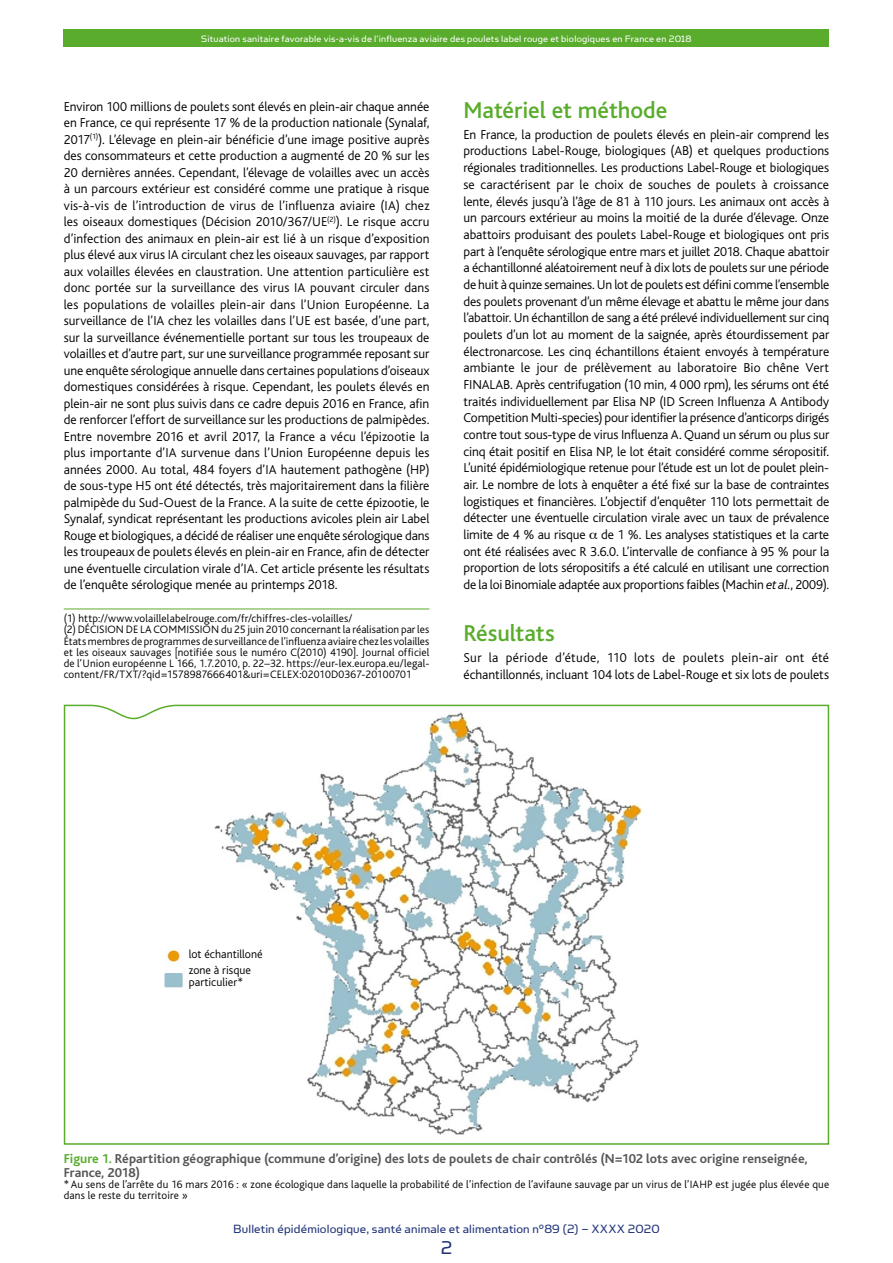
<style>
.page{position:relative;width:893px;height:1263px;background:#fff}
.page>*{position:absolute;margin:0;border:0;box-sizing:border-box;transform-origin:0 0}
.t1{font:500 24px "Bliss";color:#59ac2c}
.t2{font:21px "Simian Text Orangutan";color:#23357b}
.t3{font:300 13.5px/16.5px "Bliss";color:#000;text-align:justify}
.t4{font:700 13.5px/13.5px "Bliss";color:#565655}
.t5{font:13.5px "Simian Text Orangutan";letter-spacing:.01em;color:#23357b}
.t6{font:300 12px/16.2px "Bliss";color:#000}
.t7{font:300 11.25px/11.2px "Bliss";letter-spacing:.01em;color:#000}
.t8{font:10.5px "Simian Text Orangutan";letter-spacing:.02em;color:#fff}
.s1{font-style:italic}
.s2{color:#59ac2c}
</style>
<div class="page">
<div style="left:64px;top:30px;width:765px;height:17px;background:#59ac2c"></div>
<hr style="left:64px;top:609px;width:365px;height:1px;background:#59ac2c">
<svg style="left:63px;top:704px;width:767px;height:441px"></svg>
<p class="t8" style="left:201px;top:33px;width:492px">Situation sanitaire favorable vis-a-vis de l’influenza aviaire des poulets label rouge et biologiques en France en 2018</p>
<p class="t3" style="left:64px;top:99px;width:367px">Environ 100 millions de poulets sont élevés en plein-air chaque année en France, ce qui représente 17 % de la production nationale (Synalaf, 2017<sup>(1)</sup>). L’élevage en plein-air bénéficie d’une image positive auprès des consommateurs et cette production a augmenté de 20 % sur les 20 dernières années. Cependant, l’élevage de volailles avec un accès à un parcours extérieur est considéré comme une pratique à risque vis-à-vis de l’introduction de virus de l’influenza aviaire (IA) chez les oiseaux domestiques (Décision 2010/367/UE<sup>(2)</sup>). Le risque accru d’infection des animaux en plein-air est lié à un risque d’exposition plus élevé aux virus IA circulant chez les oiseaux sauvages, par rapport aux volailles élevées en claustration. Une attention particulière est donc portée sur la surveillance des virus IA pouvant circuler dans les populations de volailles plein-air dans l’Union Européenne. La surveillance de l’IA chez les volailles dans l’UE est basée, d’une part, sur la surveillance événementielle portant sur tous les troupeaux de volailles et d’autre part, sur une surveillance programmée reposant sur une enquête sérologique annuelle dans certaines populations d’oiseaux domestiques considérées à risque. Cependant, les poulets élevés en plein-air ne sont plus suivis dans ce cadre depuis 2016 en France, afin de renforcer l’effort de surveillance sur les productions de palmipèdes.<br>Entre novembre 2016 et avril 2017, la France a vécu l’épizootie la plus importante d’IA survenue dans l’Union Européenne depuis les années 2000. Au total, 484 foyers d’IA hautement pathogène (HP) de sous-type H5 ont été détectés, très majoritairement dans la filière palmipède du Sud-Ouest de la France. A la suite de cette épizootie, le Synalaf, syndicat représentant les productions avicoles plein air Label Rouge et biologiques, a décidé de réaliser une enquête sérologique dans les troupeaux de poulets élevés en plein-air en France, afin de détecter une éventuelle circulation virale d’IA. Cet article présente les résultats de l’enquête sérologique menée au printemps 2018.</p>
<p class="t7" style="left:64px;top:613px;width:367px">(1) http://www.volaillelabelrouge.com/fr/chiffres-cles-volailles/<br>(2) DÉCISION DE LA COMMISSION du 25 juin 2010 concernant la réalisation par les États membres de programmes de surveillance de l’influenza aviaire chez les volailles et les oiseaux sauvages [notifiée sous le numéro C(2010) 4190]. Journal officiel de l’Union européenne L 166, 1.7.2010, p. 22–32. https://eur-lex.europa.eu/legal&shy;content/FR/TXT/?qid=1578987666401&amp;uri=CELEX:02010D0367-20100701</p>
<h1 class="t1" style="left:463px;top:97px;width:205px">Matériel et méthode</h1>
<p class="t3" style="left:463px;top:126px;width:367px">En France, la production de poulets élevés en plein-air comprend les productions Label-Rouge, biologiques (AB) et quelques productions régionales traditionnelles. Les productions Label-Rouge et biologiques se caractérisent par le choix de souches de poulets à croissance lente, élevés jusqu’à l’âge de 81 à 110 jours. Les animaux ont accès à un parcours extérieur au moins la moitié de la durée d’élevage. Onze abattoirs produisant des poulets Label-Rouge et biologiques ont pris part à l’enquête sérologique entre mars et juillet 2018. Chaque abattoir a échantillonné aléatoirement neuf à dix lots de poulets sur une période de huit à quinze semaines. Un lot de poulets est défini comme l’ensemble des poulets provenant d’un même élevage et abattu le même jour dans l’abattoir. Un échantillon de sang a été prélevé individuellement sur cinq poulets d’un lot au moment de la saignée, après étourdissement par électronarcose. Les cinq échantillons étaient envoyés à température ambiante le jour de prélèvement au laboratoire Bio chêne Vert FINALAB. Après centrifugation (10 min, 4 000 rpm), les sérums ont été traités individuellement par Elisa NP (ID Screen Influenza A Antibody Competition Multi-species) pour identifier la présence d’anticorps dirigés contre tout sous-type de virus Influenza A. Quand un sérum ou plus sur cinq était positif en Elisa NP, le lot était considéré comme séropositif.<br>L’unité épidémiologique retenue pour l’étude est un lot de poulet plein&shy;air. Le nombre de lots à enquêter a été fixé sur la base de contraintes logistiques et financières. L’objectif d’enquêter 110 lots permettait de détecter une éventuelle circulation virale avec un taux de prévalence limite de 4 % au risque de 1 %. Les analyses statistiques et la carte ont été réalisées avec R 3.6.0. L’intervalle de confiance à 95 % pour la proportion de lots séropositifs a été calculé en utilisant une correction de la loi Binomiale adaptée aux proportions faibles (Machin <span class="s1">et al.</span>, 2009).</p>
<h1 class="t1" style="left:463px;top:620px;width:93px">Résultats</h1>
<p class="t3" style="left:463px;top:649px;width:367px">Sur la période d’étude, 110 lots de poulets plein-air ont été échantillonnés, incluant 104 lots de Label-Rouge et six lots de poulets</p>
<p class="t6" style="left:189px;top:946px;width:75px">lot échantilloné zone à risque</p>
<p class="t6" style="left:189px;top:974px;width:56px">particulier*</p>
<p class="t4" style="left:64px;top:1152px;width:745px"><span class="s2">Figure 1.</span> Répartition géographique (commune d’origine) des lots de poulets de chair contrôlés (N=102 lots avec origine renseignée,<br>France, 2018)</p>
<p class="t7" style="left:64px;top:1179px;width:767px">* Au sens de l’arrête du 16 mars 2016 : « zone écologique dans laquelle la probabilité de l’infection de l’avifaune sauvage par un virus de l’IAHP est jugée plus élevée que dans le reste du territoire »</p>
<p class="t5" style="left:233px;top:1221px;width:428px">Bulletin épidémiologique, santé animale et alimentation n°89 (2) – XXXX 2020</p>
<h2 class="t2" style="left:441px;top:1236px;width:13px">2</h2>
</div>
